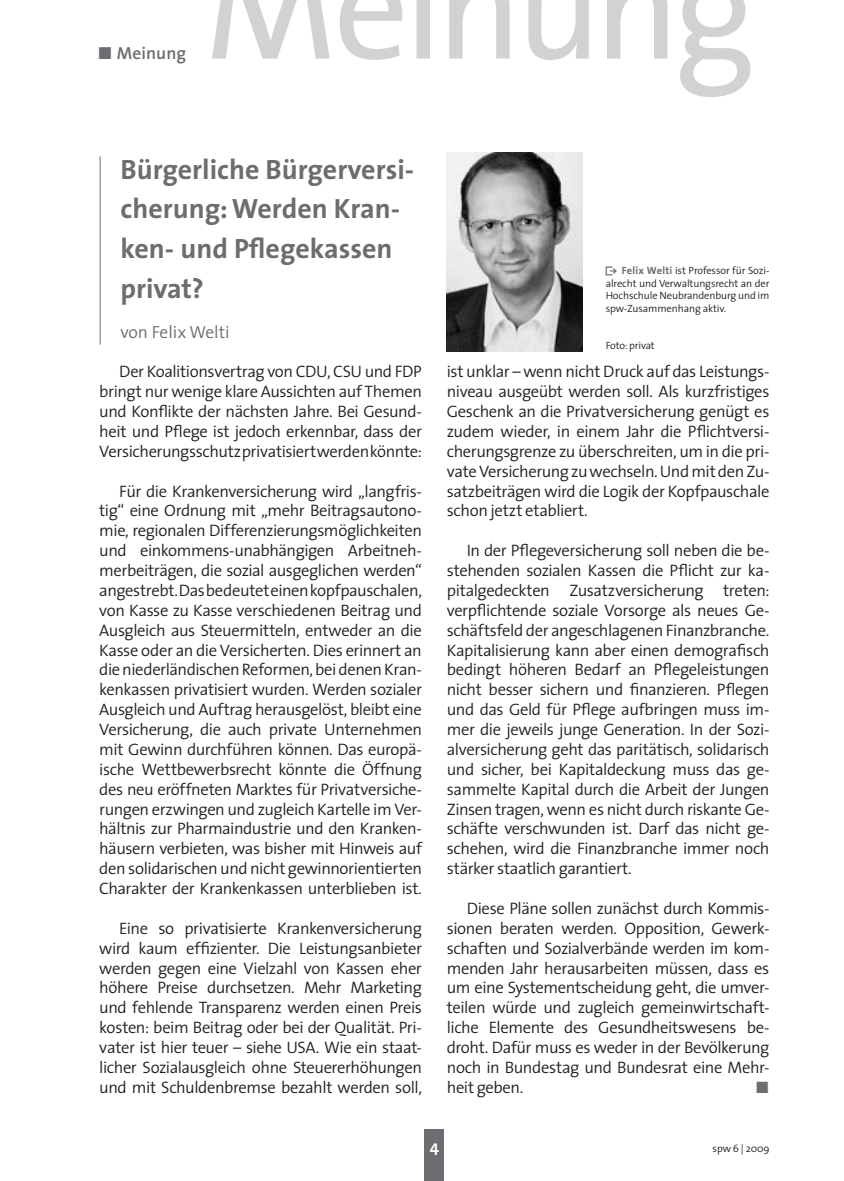
<style>
.page{position:relative;width:844px;height:1181px;background:#fff}
.page>*{position:absolute;margin:0;border:0;box-sizing:border-box;transform-origin:0 0}
.t1{font:700 28px/39.7px "The Sans";color:#6c6d70}
.t2{font:300 17.5px "The Sans";color:#6c6d70}
.t3{font:600 17.5px "The Sans";letter-spacing:.005em;color:#6c6d70}
.t4{font:300 16.62px/19.9px "The Sans";letter-spacing:-.025em;color:#231f20;text-align:justify}
.t5{font:16.62px "The Sans Bold Expert";color:#6c6d70}
.t6{font:300 10.5px/12.6px "The Sans";letter-spacing:-.01em;color:#231f20;text-align:justify}
.s1{font-family:"The Sans Bold Expert";font-weight:400}
.s2{font-family:"The Sans Bold Expert";font-weight:400;color:#6c6d70}
.s3{font-weight:700;color:#6c6d70}
</style>
<div class="page">
<div style="left:424px;top:1129px;width:20px;height:52px;background:#6c6d70"></div>
<svg style="left:212px;top:0;width:539px;height:97px"></svg>
<img style="left:446px;top:153px;width:136px;height:198px">
<hr style="left:100px;top:156px;width:1px;height:189px;background:#6c6d70">
<p class="t3" style="left:97px;top:38px;width:90px"><span class="s1">ó</span> Meinung</p>
<h1 class="t1" style="left:120px;top:149px;width:295px">Bürgerliche Bürgerversi&shy;cherung: Werden Kran&shy;ken- und Pflegekassen privat?</h1>
<p class="t2" style="left:120px;top:320px;width:111px">von Felix Welti</p>
<p class="t4" style="left:99px;top:362px;width:324px;text-indent:20px">Der Koalitionsvertrag von CDU, CSU und FDP bringt nur wenige klare Aussichten auf Themen und Konflikte der nächsten Jahre. Bei Gesund&shy;heit und Pflege ist jedoch erkennbar, dass der Versicherungsschutz privatisiert werden könnte:</p>
<p class="t4" style="left:99px;top:481px;width:324px;text-indent:20px">Für die Krankenversicherung wird „langfris&shy;tig“ eine Ordnung mit „mehr Beitragsautono&shy;mie, regionalen Differenzierungsmöglichkeiten und einkommens-unabhängigen Arbeitneh&shy;merbeiträgen, die sozial ausgeglichen werden“ angestrebt. Das bedeutet einen kopfpauschalen, von Kasse zu Kasse verschiedenen Beitrag und Ausgleich aus Steuermitteln, entweder an die Kasse oder an die Versicherten. Dies erinnert an die niederländischen Reformen, bei denen Kran&shy;kenkassen privatisiert wurden. Werden sozialer Ausgleich und Auftrag herausgelöst, bleibt eine Versicherung, die auch private Unternehmen mit Gewinn durchführen können. Das europä&shy;ische Wettbewerbsrecht könnte die Öffnung des neu eröffneten Marktes für Privatversiche&shy;rungen erzwingen und zugleich Kartelle im Ver&shy;hältnis zur Pharmaindustrie und den Kranken&shy;häusern verbieten, was bisher mit Hinweis auf den solidarischen und nicht gewinnorientierten Charakter der Krankenkassen unterblieben ist.</p>
<p class="t4" style="left:99px;top:918px;width:324px;text-indent:20px">Eine so privatisierte Krankenversicherung wird kaum effizienter. Die Leistungsanbieter werden gegen eine Vielzahl von Kassen eher höhere Preise durchsetzen. Mehr Marketing und fehlende Transparenz werden einen Preis kosten: beim Beitrag oder bei der Qualität. Pri&shy;vater ist hier teuer – siehe USA. Wie ein staat&shy;licher Sozialausgleich ohne Steuererhöhungen und mit Schuldenbremse bezahlt werden soll,</p>
<p class="t6" style="left:605px;top:264px;width:165px"><span class="s2">û</span> <span class="s3">Felix Welti</span> ist Professor für Sozi&shy;alrecht und Verwaltungsrecht an der Hochschule Neubrandenburg und im spw-Zusammenhang aktiv.</p>
<p class="t6" style="left:605px;top:339px;width:51px">Foto: privat</p>
<p class="t4" style="left:446px;top:362px;width:324px">ist unklar – wenn nicht Druck auf das Leistungs&shy;niveau ausgeübt werden soll. Als kurzfristiges Geschenk an die Privatversicherung genügt es zudem wieder, in einem Jahr die Pflichtversi&shy;cherungsgrenze zu überschreiten, um in die pri&shy;vate Versicherung zu wechseln. Und mit den Zu&shy;satzbeiträgen wird die Logik der Kopfpauschale schon jetzt etabliert.</p>
<p class="t4" style="left:446px;top:541px;width:324px;text-indent:20px">In der Pflegeversicherung soll neben die be&shy;stehenden sozialen Kassen die Pflicht zur ka&shy;pitalgedeckten Zusatzversicherung treten: verpflichtende soziale Vorsorge als neues Ge&shy;schäftsfeld der angeschlagenen Finanzbranche.<br>Kapitalisierung kann aber einen demografisch bedingt höheren Bedarf an Pflegeleistungen nicht besser sichern und finanzieren. Pflegen und das Geld für Pflege aufbringen muss im&shy;mer die jeweils junge Generation. In der Sozi&shy;alversicherung geht das paritätisch, solidarisch und sicher, bei Kapitaldeckung muss das ge&shy;sammelte Kapital durch die Arbeit der Jungen Zinsen tragen, wenn es nicht durch riskante Ge&shy;schäfte verschwunden ist. Darf das nicht ge&shy;schehen, wird die Finanzbranche immer noch stärker staatlich garantiert.</p>
<p class="t4" style="left:446px;top:898px;width:324px;text-indent:20px">Diese Pläne sollen zunächst durch Kommis&shy;sionen beraten werden. Opposition, Gewerk&shy;schaften und Sozialverbände werden im kom&shy;menden Jahr herausarbeiten müssen, dass es um eine Systementscheidung geht, die umver&shy;teilen würde und zugleich gemeinwirtschaft&shy;liche Elemente des Gesundheitswesens be&shy;droht. Dafür muss es weder in der Bevölkerung noch in Bundestag und Bundesrat eine Mehr&shy;heit geben.</p>
<p class="t5" style="left:754px;top:1076px;width:16px">ó</p>
<p class="t6" style="left:712px;top:1142px;width:58px">spw 6 | 2009</p>
</div>
